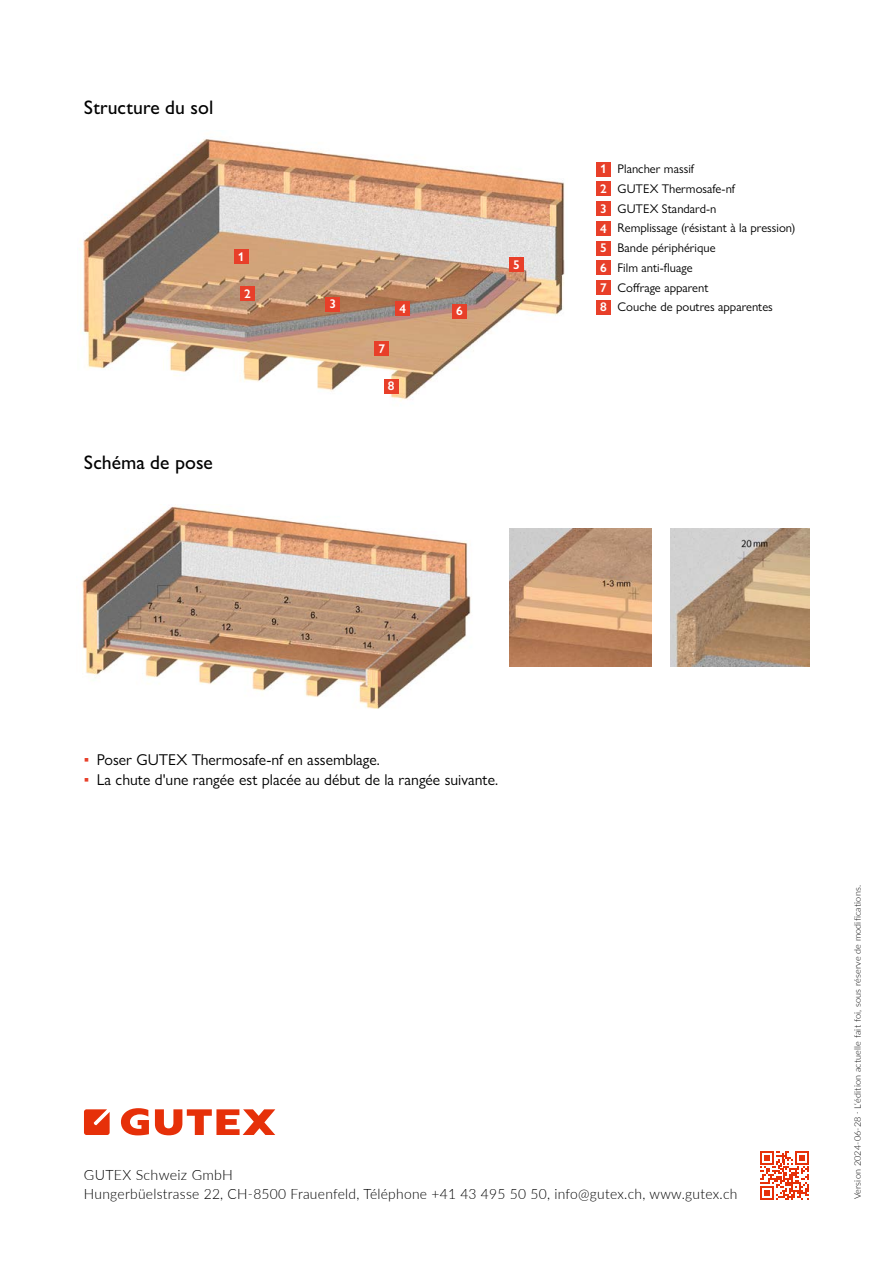
<style>
.page{position:relative;width:893px;height:1263px;background:#fff}
.page>*{position:absolute;margin:0;border:0;box-sizing:border-box;transform-origin:0 0}
.t1{font:500 19.65px "Gill Sans Nova";color:#000}
.t2{font:15.75px "Gill Sans Nova";color:#000}
.t3{font:300 14.25px/19.5px "Lato";letter-spacing:.02em;color:#000}
.t4{font:12.6px/19.6px "Gill Sans Nova";color:#000}
.t5{font:600 12.6px "Gill Sans Nova";color:#fff}
.t6{font:300 9px "Lato";letter-spacing:.02em;color:#000}
.s1{font-weight:600;color:#fff}
.s2{color:#e83f29}
</style>
<div class="page">
<img style="left:671px;top:528px;width:138px;height:138px">
<img style="left:82px;top:506px;width:389px;height:203px">
<img style="left:509px;top:528px;width:142px;height:138px">
<img style="left:79px;top:139px;width:486px;height:262px">
<svg style="left:760px;top:1151px;width:49px;height:49px"></svg>
<svg style="left:84px;top:1109px;width:26px;height:26px"></svg>
<svg style="left:155px;top:1109px;width:120px;height:26px"></svg>
<svg style="left:121px;top:1108px;width:28px;height:27px"></svg>
<div style="left:596px;top:162px;width:15px;height:14px;background:#e83f29"></div>
<div style="left:596px;top:182px;width:15px;height:14px;background:#e83f29"></div>
<div style="left:596px;top:201px;width:15px;height:15px;background:#e83f29"></div>
<div style="left:596px;top:221px;width:15px;height:15px;background:#e83f29"></div>
<div style="left:596px;top:241px;width:15px;height:14px;background:#e83f29"></div>
<div style="left:596px;top:261px;width:15px;height:14px;background:#e83f29"></div>
<div style="left:596px;top:280px;width:15px;height:15px;background:#e83f29"></div>
<div style="left:596px;top:300px;width:15px;height:14px;background:#e83f29"></div>
<div style="left:234px;top:250px;width:14px;height:14px;background:#e83f29"></div>
<div style="left:240px;top:287px;width:15px;height:14px;background:#e83f29"></div>
<div style="left:326px;top:297px;width:14px;height:14px;background:#e83f29"></div>
<div style="left:396px;top:301px;width:14px;height:15px;background:#e83f29"></div>
<div style="left:509px;top:257px;width:15px;height:15px;background:#e83f29"></div>
<div style="left:452px;top:304px;width:15px;height:14px;background:#e83f29"></div>
<div style="left:375px;top:342px;width:14px;height:14px;background:#e83f29"></div>
<div style="left:384px;top:379px;width:14px;height:14px;background:#e83f29"></div>
<h1 class="t1" style="left:84px;top:95px;width:131px">Structure du sol</h1>
<p class="t5" style="left:238px;top:249px;width:8px">1</p>
<p class="t5" style="left:244px;top:286px;width:8px">2</p>
<h1 class="t1" style="left:84px;top:450px;width:131px">Schéma de pose</h1>
<p class="t5" style="left:330px;top:296px;width:8px">3</p>
<p class="t5" style="left:400px;top:301px;width:8px">4</p>
<p class="t5" style="left:379px;top:341px;width:8px">7</p>
<p class="t5" style="left:388px;top:378px;width:8px">8</p>
<p class="t5" style="left:456px;top:303px;width:8px">6</p>
<p class="t5" style="left:513px;top:257px;width:8px">5</p>
<p class="t4" style="left:600px;top:159px;width:197px"><span class="s1">1</span> Plancher massif<br><span class="s1">2</span> GUTEX Thermosafe-nf<br><span class="s1">3</span> GUTEX Standard-n<br><span class="s1">4</span> Remplissage (résistant à la pression)<br><span class="s1">5</span> Bande périphérique<br><span class="s1">6</span> Film anti-fluage<br><span class="s1">7</span> Coffrage apparent<br><span class="s1">8</span> Couche de poutres apparentes</p>
<p class="t2" style="left:84px;top:750px;width:297px"><span class="s2">▪</span> Poser GUTEX Thermosafe-nf en assemblage.</p>
<p class="t2" style="left:84px;top:770px;width:416px"><span class="s2">▪</span> La chute d'une rangée est placée au début de la rangée suivante.</p>
<p class="t3" style="left:84px;top:1164px;width:655px">GUTEX Schweiz GmbH<br>Hungerbüelstrasse 22, CH-8500 Frauenfeld, Téléphone +41 43 495 50 50, info@gutex.ch, www.gutex.ch</p>
<p class="t6" style="left:851px;top:1199px;width:315px;rotate:-90deg">Version 2024-06-28 · L‘édition actuelle fait foi, sous réserve de modifications.</p>
</div>
